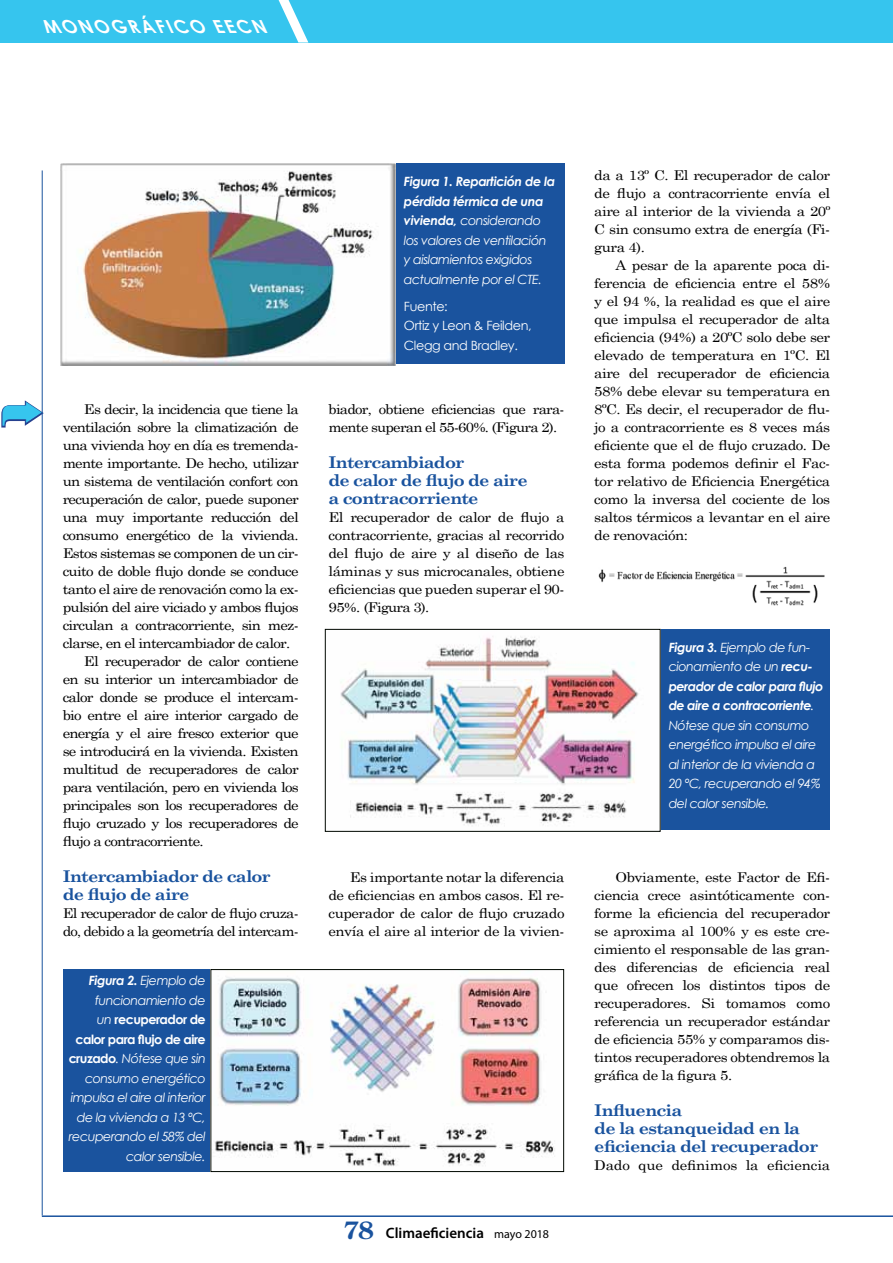
<style>
.page{position:relative;width:893px;height:1263px;background:#fff}
.page>*{position:absolute;margin:0;border:0;box-sizing:border-box;transform-origin:0 0}
.t1{font:italic 700 18px "Century Gothic";color:#fff}
.t2{font:700 16.2px/18px "Century Schoolbook";letter-spacing:-.05em;color:#1a539e;scale:1.11 1}
.t3{font:600 15px "Myriad Pro";color:#000}
.t4{font:13.5px/18px "Century Schoolbook";letter-spacing:-.05em;color:#000;text-align:justify;scale:1.11 1}
.t5{font:13.5px/18px "Century Schoolbook";letter-spacing:-.05em;color:#000;scale:1.1 1}
.t6{font:13.5px "Century Schoolbook";letter-spacing:-.01em;color:#000;scale:1.11 1}
.t7{font:italic 12.75px/19.5px "Century Gothic";letter-spacing:-.04em;color:#fff}
.t8{font:12.75px/19.5px "Century Gothic";letter-spacing:-.03em;color:#fff}
.s1{font-weight:700}
.s2{font-weight:700;font-style:normal}
.s3{font-family:"Century Old Style Std";font-weight:700;font-size:24px;color:#1a539e}
.s4{font-weight:400;font-size:12px}
</style>
<div class="page">
<div style="left:391px;top:164px;width:173px;height:200px;background:#1a539e"></div>
<div style="left:656px;top:629px;width:173px;height:201px;background:#1a539e"></div>
<div style="left:63px;top:969px;width:147px;height:203px;background:#1a539e"></div>
<img style="left:61px;top:164px;width:334px;height:202px">
<img style="left:340px;top:631px;width:318px;height:199px">
<div style="left:325px;top:629px;width:335px;height:203px;border:1px solid #000700"></div>
<img style="left:215px;top:977px;width:340px;height:189px">
<div style="left:210px;top:969px;width:354px;height:203px;border:1px solid #000700"></div>
<img style="left:598px;top:566px;width:227px;height:40px">
<div style="left:0;top:0;width:893px;height:43px;background:#36c5ee"></div>
<svg style="left:279px;top:0;width:29px;height:43px"></svg>
<hr style="left:42px;top:170px;width:1px;height:1045px;background:#1a539e">
<hr style="left:42px;top:1215px;width:851px;height:2px;background:#1a539e">
<svg style="left:1px;top:399px;width:43px;height:30px"></svg>
<h1 class="t1" style="left:47px;top:12px;width:236px">MONOGRÁFICOEECN</h1>
<p class="t4" style="left:84px;top:399px;width:195px">Es decir, la incidencia que tiene la</p>
<p class="t4" style="left:63px;top:417px;width:214px">ventilación sobre la climatización de</p>
<p class="t4" style="left:63px;top:435px;width:214px">una vivienda hoy en día es tremenda-</p>
<p class="t4" style="left:63px;top:453px;width:214px">mente importante. De hecho, utilizar</p>
<p class="t4" style="left:63px;top:471px;width:214px">un sistema de ventilación confort con</p>
<p class="t4" style="left:63px;top:489px;width:214px">recuperación de calor, puede suponer</p>
<p class="t4" style="left:63px;top:507px;width:214px">una muy importante reducción del</p>
<p class="t4" style="left:63px;top:525px;width:214px">consumo energético de la vivienda.</p>
<p class="t4" style="left:63px;top:543px;width:214px">Estos sistemas se componen de un cir-</p>
<p class="t4" style="left:63px;top:561px;width:214px">cuito de doble flujo donde se conduce</p>
<p class="t4" style="left:63px;top:579px;width:214px">tanto el aire de renovación como la ex-</p>
<p class="t4" style="left:63px;top:597px;width:214px">pulsión del aire viciado y ambos flujos</p>
<p class="t4" style="left:63px;top:615px;width:214px">circulan a contracorriente, sin mez-</p>
<p class="t4" style="left:63px;top:633px;width:206px">clarse, en el intercambiador de calor.</p>
<p class="t4" style="left:84px;top:651px;width:195px">El recuperador de calor contiene</p>
<p class="t4" style="left:63px;top:669px;width:214px">en su interior un intercambiador de</p>
<p class="t4" style="left:63px;top:687px;width:214px">calor donde se produce el intercam-</p>
<p class="t4" style="left:63px;top:705px;width:214px">bio entre el aire interior cargado de</p>
<p class="t4" style="left:63px;top:723px;width:214px">energía y el aire fresco exterior que</p>
<p class="t4" style="left:63px;top:741px;width:214px">se introducirá en la vivienda. Existen</p>
<p class="t4" style="left:63px;top:759px;width:214px">multitud de recuperadores de calor</p>
<p class="t4" style="left:63px;top:777px;width:214px">para ventilación, pero en vivienda los</p>
<p class="t4" style="left:63px;top:795px;width:214px">principales son los recuperadores de</p>
<p class="t4" style="left:63px;top:813px;width:214px">flujo cruzado y los recuperadores de</p>
<p class="t4" style="left:63px;top:831px;width:129px">flujo a contracorriente.</p>
<p class="t2" style="left:63px;top:866px;width:189px">Intercambiador de calor de flujo de aire</p>
<p class="t5" style="left:63px;top:903px;width:216px">El recuperador de calor de flujo cruza&shy;do, debido a la geometría del intercam-</p>
<p class="t7" style="left:69px;top:971px;width:139px;text-align:right"><span class="s1">Figura 2.</span> Ejemplo de funcionamiento de<br>un <span class="s2">recuperador de calor para flujo de aire cruzado</span>. Nótese que sin consumo energético impulsa el aire al interior de la vivienda a 13 ºC, recuperando el 58% del calor sensible.</p>
<p class="t7" style="left:404px;top:172px;width:153px"><span class="s1">Figura 1. Repartición de la pérdida térmica de una vivienda,</span> considerando los valores de ventilación y aislamientos exigidos actualmente por el CTE.</p>
<p class="t8" style="left:404px;top:296px;width:129px">Fuente:<br>Ortiz y Leon &amp; Feilden,<br>Clegg and Bradley.</p>
<p class="t5" style="left:328px;top:399px;width:216px">biador, obtiene eficiencias que rara&shy;mente superan el 55-60%. (Figura 2).</p>
<p class="t2" style="left:328px;top:452px;width:181px">Intercambiador<br>de calor de flujo de aire a contracorriente</p>
<p class="t4" style="left:328px;top:507px;width:214px">El recuperador de calor de flujo a contracorriente, gracias al recorrido del flujo de aire y al diseño de las láminas y sus microcanales, obtiene eficiencias que pueden superar el 90- 95%. (Figura 3).</p>
<p class="t4" style="left:328px;top:867px;width:214px;text-indent:21px">Es importante notar la diferencia de eficiencias en ambos casos. El re&shy;cuperador de calor de flujo cruzado envía el aire al interior de la vivien-</p>
<p class="t3" style="left:343px;top:1225px;width:207px"><span class="s3">78</span> Climaeficiencia <span class="s4">mayo 2018</span></p>
<p class="t4" style="left:594px;top:165px;width:214px">da a 13º C. El recuperador de calor de flujo a contracorriente envía el aire al interior de la vivienda a 20º C sin consumo extra de energía (Fi&shy;gura 4).</p>
<p class="t4" style="left:594px;top:255px;width:214px;text-indent:21px">A pesar de la aparente poca di&shy;ferencia de eficiencia entre el 58% y el 94 %, la realidad es que el aire que impulsa el recuperador de alta eficiencia (94%) a 20ºC solo debe ser elevado de temperatura en 1ºC. El aire del recuperador de eficiencia 58% debe elevar su temperatura en 8ºC. Es decir, el recuperador de flu&shy;jo a contracorriente es 8 veces más eficiente que el de flujo cruzado. De esta forma podemos definir el Fac&shy;tor relativo de Eficiencia Energética como la inversa del cociente de los saltos térmicos a levantar en el aire de renovación:</p>
<p class="t7" style="left:669px;top:637px;width:156px"><span class="s1">Figura 3.</span> Ejemplo de fun&shy;cionamiento de un <span class="s1">recu&shy;perador de calor para flujo de aire a contracorriente</span>.<br>Nótese que sin consumo energético impulsa el aire al interior de la vivienda a<br>20 ºC, recuperando el 94% del calor sensible.</p>
<p class="t4" style="left:594px;top:867px;width:214px;text-indent:21px">Obviamente, este Factor de Efi&shy;ciencia crece asintóticamente con&shy;forme la eficiencia del recuperador se aproxima al 100% y es este cre&shy;cimiento el responsable de las gran&shy;des diferencias de eficiencia real que ofrecen los distintos tipos de recuperadores. Si tomamos como referencia un recuperador estándar de eficiencia 55% y comparamos dis&shy;tintos recuperadores obtendremos la gráfica de la figura 5.</p>
<p class="t2" style="left:594px;top:1100px;width:203px">Influencia<br>de la estanqueidad en la eficiencia del recuperador</p>
<p class="t6" style="left:594px;top:1154px;width:214px">Dado que definimos la eficiencia</p>
</div>
